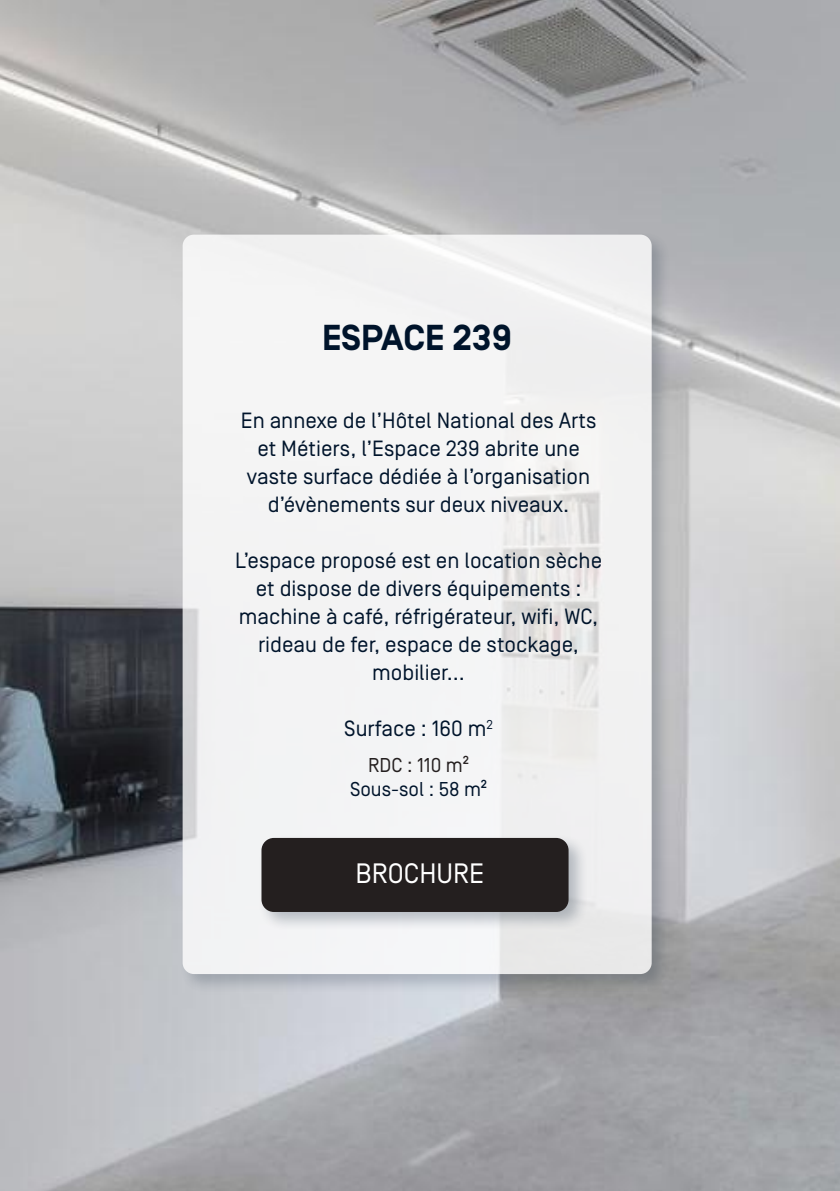
<style>
.page{position:relative;width:840px;height:1191px;background:#fff}
.page>*{position:absolute;margin:0;border:0;box-sizing:border-box;transform-origin:0 0}
.t1{font:700 36px "Simplon Norm";color:#00142b}
.t2{font:28px "Simplon Norm";color:#fff}
.t3{font:22px/28px "Simplon Norm";color:#00142b;text-align:center}
.t4{font:20px "Simplon Norm";color:#00142b}
.t5{font:20px "Simplon Norm";color:#241f1f}
</style>
<div class="page">
<hr style="left:839px;top:0;width:1px;height:1191px;background:#241f1f">
<img style="left:0;top:0;width:839px;height:1191px">
<div style="left:178px;top:231px;width:493px;height:763px;background:#00142b;opacity:.25"></div>
<div style="left:182px;top:235px;width:469px;height:739px;background:#f3f3f4;border-radius:11px"></div>
<div style="left:257px;top:834px;width:331px;height:98px;background:#00142b;opacity:.25"></div>
<div style="left:262px;top:839px;width:305px;height:72px;background:#241f1f;border-radius:11px"></div>
<div style="left:261px;top:838px;width:307px;height:74px;border:2px solid #241f1f;border-radius:11px"></div>
<h1 class="t1" style="left:322px;top:318px;width:191px">ESPACE 239</h1>
<p class="t3" style="left:240px;top:407px;width:357px">En annexe de l’Hôtel National des Arts et Métiers, l’Espace 239 abrite une vaste surface dédiée à l’organisation d’évènements sur deux niveaux.</p>
<p class="t3" style="left:235px;top:547px;width:368px">L’espace proposé est en location sèche et dispose de divers équipements : machine à café, réfrigérateur, wifi, WC, rideau de fer, espace de stockage, mobilier...</p>
<p class="t3" style="left:344px;top:715px;width:150px">Surface : 160 m<sup>2</sup></p>
<p class="t5" style="left:368px;top:755px;width:102px">RDC : 110 m²</p>
<p class="t4" style="left:350px;top:779px;width:138px">Sous-sol : 58 m²</p>
<p class="t2" style="left:355px;top:859px;width:130px">BROCHURE</p>
</div>
